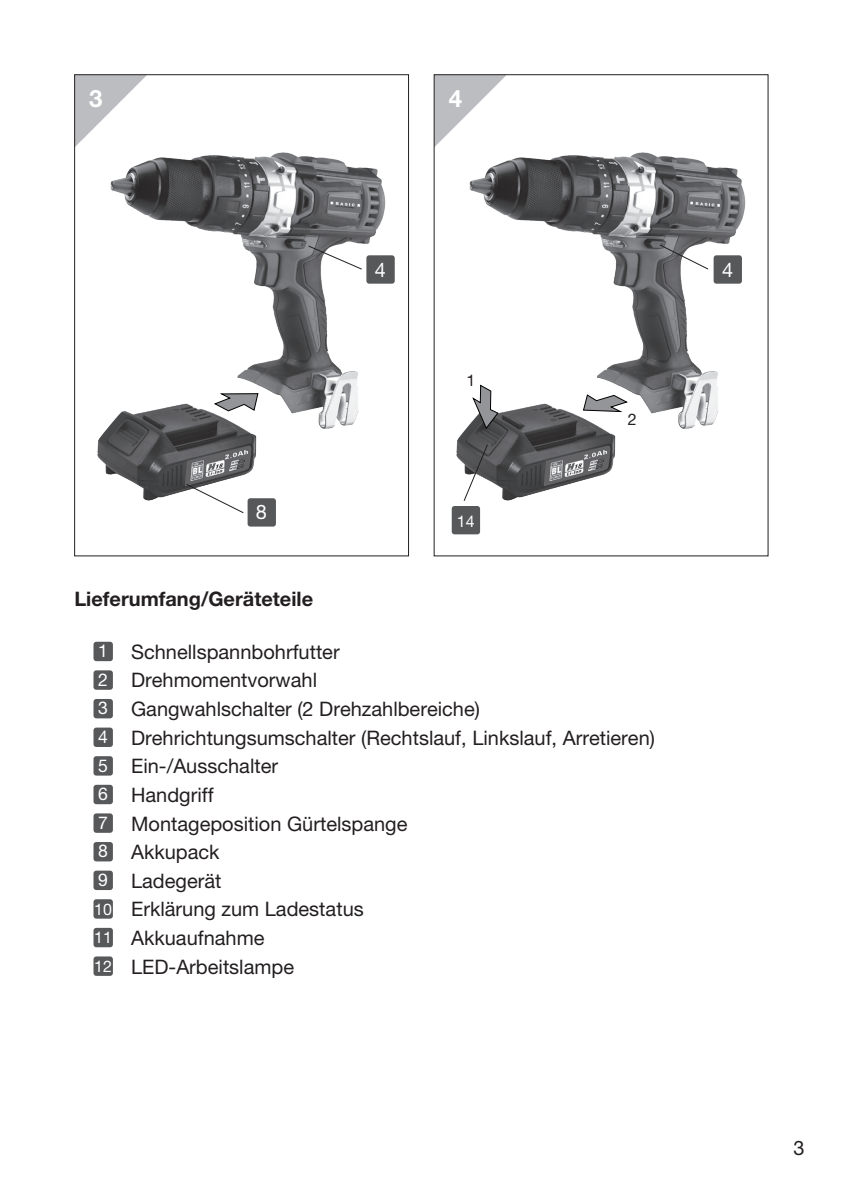
<style>
.page{position:relative;width:843px;height:1192px;background:#fff}
.page>*{position:absolute;margin:0;border:0;box-sizing:border-box;transform-origin:0 0}
.t1{font:700 24px "Helvetica Neue LT Std";color:#fff}
.t2{font:20px/28.6px "Helvetica Neue LT Pro";color:#231f20}
.t3{font:700 20px "Helvetica Neue LT Std";color:#231f20}
.t4{font:20px "Helvetica Neue LT Pro";color:#fff}
.t5{font:17.6px/28.6px "Helvetica Neue LT Pro";color:#fff;text-align:justify}
.t6{font:16px/28.6px "Helvetica Neue LT Pro";color:#fff;text-align:justify}
.t7{font:16px "Helvetica Neue LT Pro";color:#231f20}
</style>
<div class="page">
<svg style="left:76px;top:76px;width:70px;height:70px"></svg>
<svg style="left:436px;top:76px;width:69px;height:70px"></svg>
<img style="left:456px;top:428px;width:157px;height:73px">
<img style="left:467px;top:152px;width:279px;height:312px">
<div style="left:74px;top:74px;width:335px;height:482px;border:1px solid #231f20"></div>
<img style="left:97px;top:429px;width:157px;height:72px">
<img style="left:107px;top:152px;width:279px;height:312px">
<svg style="left:213px;top:393px;width:46px;height:19px"></svg>
<div style="left:366px;top:255px;width:29px;height:29px;background:#57585a;border-radius:3px"></div>
<div style="left:93px;top:642px;width:20px;height:19px;background:#57585a;border-radius:3px"></div>
<div style="left:93px;top:670px;width:20px;height:20px;background:#57585a;border-radius:3px"></div>
<div style="left:93px;top:699px;width:20px;height:19px;background:#57585a;border-radius:3px"></div>
<div style="left:93px;top:727px;width:20px;height:20px;background:#57585a;border-radius:3px"></div>
<div style="left:93px;top:756px;width:20px;height:19px;background:#57585a;border-radius:3px"></div>
<div style="left:93px;top:785px;width:20px;height:19px;background:#57585a;border-radius:3px"></div>
<div style="left:93px;top:813px;width:20px;height:20px;background:#57585a;border-radius:3px"></div>
<div style="left:93px;top:842px;width:20px;height:19px;background:#57585a;border-radius:3px"></div>
<div style="left:93px;top:870px;width:20px;height:20px;background:#57585a;border-radius:3px"></div>
<div style="left:93px;top:899px;width:20px;height:19px;background:#57585a;border-radius:3px"></div>
<div style="left:93px;top:928px;width:20px;height:19px;background:#57585a;border-radius:3px"></div>
<div style="left:93px;top:956px;width:20px;height:20px;background:#57585a;border-radius:3px"></div>
<div style="left:714px;top:255px;width:28px;height:29px;background:#57585a;border-radius:3px"></div>
<div style="left:248px;top:498px;width:28px;height:28px;background:#57585a;border-radius:3px"></div>
<div style="left:452px;top:506px;width:28px;height:28px;background:#57585a;border-radius:3px"></div>
<svg style="left:582px;top:393px;width:47px;height:20px"></svg>
<svg style="left:471px;top:384px;width:28px;height:46px"></svg>
<svg style="left:307px;top:245px;width:56px;height:25px"></svg>
<svg style="left:185px;top:483px;width:60px;height:30px"></svg>
<svg style="left:658px;top:243px;width:51px;height:27px"></svg>
<svg style="left:463px;top:443px;width:26px;height:58px"></svg>
<p class="t1" style="left:89px;top:84px;width:15px">3</p>
<p class="t1" style="left:449px;top:84px;width:15px">4</p>
<p class="t4" style="left:256px;top:500px;width:13px">8</p>
<p class="t4" style="left:375px;top:257px;width:13px">4</p>
<p class="t7" style="left:466px;top:370px;width:10px">1</p>
<p class="t6" style="left:457px;top:507px;width:19px">14</p>
<p class="t7" style="left:628px;top:409px;width:10px">2</p>
<p class="t3" style="left:74px;top:587px;width:240px">Lieferumfang/Geräteteile</p>
<p class="t2" style="left:131px;top:637px;width:525px">Schnellspannbohrfutter<br>Drehmomentvorwahl<br>Gangwahlschalter (2 Drehzahlbereiche)<br>Drehrichtungsumschalter (Rechtslauf, Linkslauf, Arretieren)<br>Ein-/Ausschalter<br>Handgriff<br>Montageposition Gürtelspange<br>Akkupack<br>Ladegerät<br>Erklärung zum Ladestatus<br>Akkuaufnahme<br>LED-Arbeitslampe</p>
<p class="t5" style="left:98px;top:636px;width:11px">1<br>2<br>3<br>4<br>5<br>6<br>7<br>8<br>9</p>
<p class="t6" style="left:94px;top:894px;width:19px">10<br>11<br>12</p>
<p class="t4" style="left:722px;top:257px;width:13px">4</p>
<p class="t2" style="left:793px;top:1132px;width:13px">3</p>
</div>
